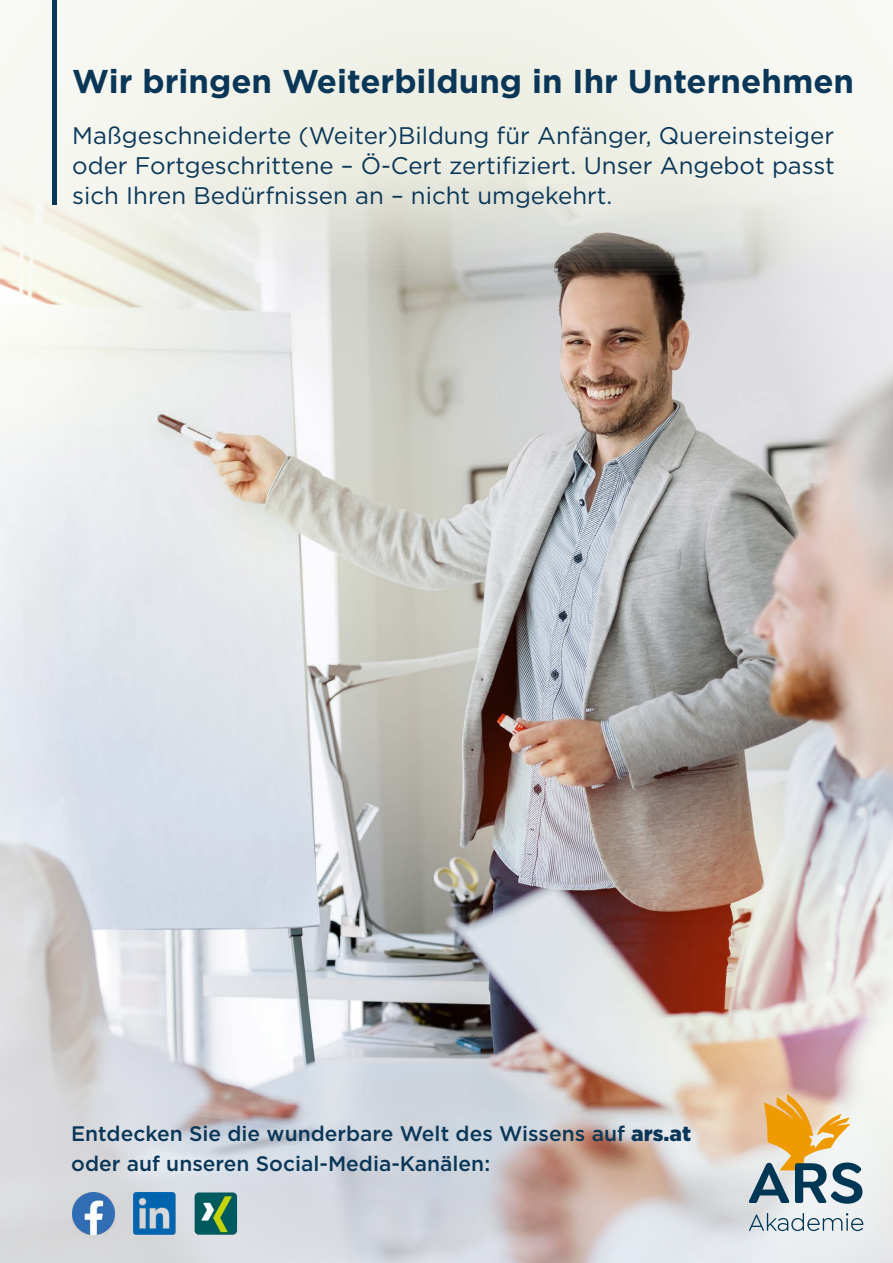
<style>
.page{position:relative;width:893px;height:1263px;background:#f3f4ec}
.page>*{position:absolute;margin:0;border:0;box-sizing:border-box;transform-origin:0 0}
.t1{font:700 33px "Gotham";color:#0a3758}
.t2{font:24px/30px "Gotham";color:#0a3758;text-align:justify}
.t3{font:500 21px/30px "Gotham";color:#0a3758}
.s1{font-weight:900}
</style>
<div class="page">
<img style="left:0;top:162px;width:893px;height:1101px">
<hr style="left:52px;top:0;width:4px;height:205px;background:#0a3758">
<svg style="left:749px;top:1213px;width:114px;height:18px"></svg>
<svg style="left:748px;top:1094px;width:114px;height:110px"></svg>
<img style="left:72px;top:1192px;width:43px;height:43px">
<img style="left:133px;top:1192px;width:43px;height:43px">
<img style="left:195px;top:1192px;width:42px;height:43px">
<h1 class="t1" style="left:72px;top:59px;width:783px">Wir bringen Weiterbildung in Ihr Unternehmen</h1>
<p class="t2" style="left:72px;top:120px;width:764px">Maßgeschneiderte (Weiter)Bildung für Anfänger, Quereinsteiger oder Fortgeschrittene – Ö-Cert zertifiziert. Unser Angebot passt sich Ihren Bedürfnissen an – nicht umgekehrt.</p>
<p class="t3" style="left:71px;top:1118px;width:621px">Entdecken Sie die wunderbare Welt des Wissens auf <span class="s1">ars.at </span>oder auf unseren Social-Media-Kanälen:</p>
</div>
